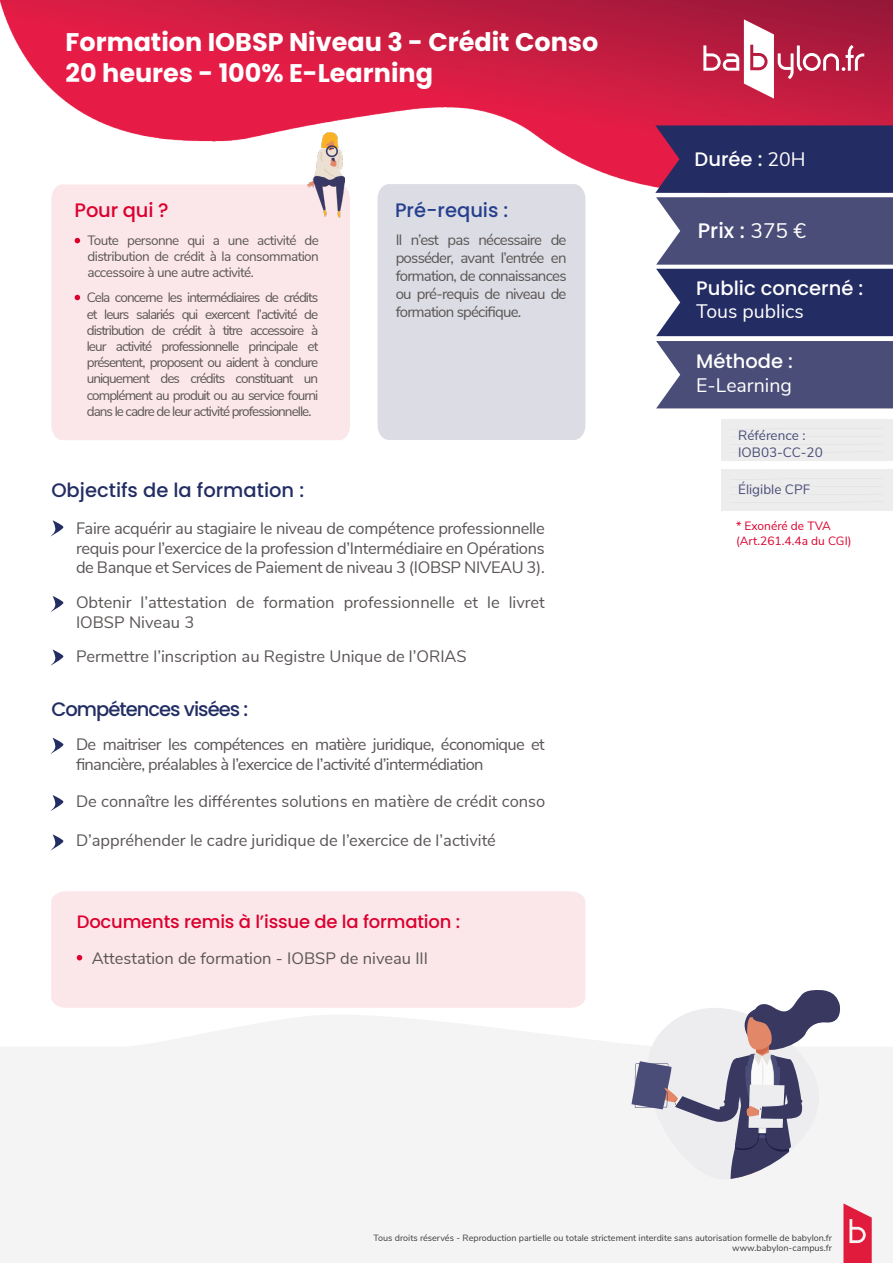
<style>
.page{position:relative;width:893px;height:1263px;background:#fff}
.page>*{position:absolute;margin:0;border:0;box-sizing:border-box;transform-origin:0 0}
.t1{font:700 25.5px "Poppins";color:#fff}
.t2{font:500 21px "Poppins";color:#fff}
.t3{font:500 19.5px "Poppins";color:#fff}
.t4{font:500 19.5px "Poppins";color:#222d63}
.t5{font:19.5px "Nunito Sans";color:#fff}
.t6{font:500 19.5px "Poppins";letter-spacing:-.05em;color:#222d63}
.t7{font:500 19.5px "Poppins";color:#253f8e}
.t8{font:500 19.5px "Poppins";letter-spacing:-.01em;color:#dc002e}
.t9{font:500 18px "Poppins";letter-spacing:-.01em;color:#dc002e}
.t10{font:16.5px/19.8px "Nunito Sans";color:#5b5655;text-align:justify}
.t11{font:16.5px/19.8px "Nunito Sans";letter-spacing:-.04em;color:#5b5655}
.t12{font:15px/18px "Nunito Sans";letter-spacing:-.05em;color:#5b5655;text-align:justify}
.t13{font:13.5px/16.2px "Nunito Sans";letter-spacing:-.06em;color:#5b5655;text-align:justify}
.t14{font:13.5px "Nunito Sans";color:#4a4d78}
.t15{font:12px "Nunito Sans";color:#dc002e}
.t16{font:9px/10.8px "Nunito Sans";color:#3e3e3f;text-align:right}
.s1{font-family:"Nunito Sans";font-weight:400}
</style>
<div class="page">
<div style="left:0;top:1015px;width:893px;height:248px;background:#f4f4f4"></div>
<img style="left:0;top:0;width:893px;height:187px">
<svg style="left:843px;top:1203px;width:29px;height:60px"></svg>
<div style="left:378px;top:184px;width:207px;height:256px;background:#dbdce4"></div>
<div style="left:51px;top:891px;width:534px;height:117px;background:#fbe6ea"></div>
<svg style="left:655px;top:125px;width:238px;height:283px;background:#4a4d79"></svg>
<svg style="left:50px;top:520px;width:14px;height:17px"></svg>
<svg style="left:50px;top:596px;width:14px;height:16px"></svg>
<svg style="left:50px;top:649px;width:14px;height:17px"></svg>
<svg style="left:50px;top:738px;width:14px;height:16px"></svg>
<svg style="left:50px;top:834px;width:14px;height:17px"></svg>
<svg style="left:50px;top:795px;width:14px;height:16px"></svg>
<div style="left:721px;top:420px;width:172px;height:41px;background:#ededed"></div>
<div style="left:721px;top:470px;width:172px;height:41px;background:#ededed"></div>
<div style="left:51px;top:184px;width:299px;height:256px;background:#fbe6ea"></div>
<svg style="left:77px;top:955px;width:5px;height:5px"></svg>
<svg style="left:75px;top:238px;width:5px;height:5px"></svg>
<svg style="left:75px;top:295px;width:5px;height:5px"></svg>
<img style="left:308px;top:133px;width:36px;height:85px">
<svg style="left:620px;top:990px;width:226px;height:192px"></svg>
<svg style="left:703px;top:19px;width:161px;height:80px"></svg>
<p class="t1" style="left:66px;top:27px;width:534px">Formation IOBSP Niveau 3 - Crédit Conso</p>
<p class="t1" style="left:66px;top:58px;width:369px">20 heures - 100% E-Learning</p>
<p class="t8" style="left:75px;top:199px;width:96px">Pour qui ?</p>
<p class="t13" style="left:87px;top:231px;width:233px">Toute personne qui a une activité de distribution de crédit à la consommation accessoire à une autre activité.</p>
<p class="t13" style="left:87px;top:289px;width:233px">Cela concerne les intermédiaires de crédits et leurs salariés qui exercent l’activité de distribution de crédit à titre accessoire à leur activité professionnelle principale et présentent, proposent ou aident à conclure uniquement des crédits constituant un complément au produit ou au service fourni dans le cadre de leur activité professionnelle.</p>
<p class="t7" style="left:395px;top:199px;width:115px">Pré-requis :</p>
<p class="t12" style="left:396px;top:230px;width:172px">Il n’est pas nécessaire de posséder, avant l’entrée en formation, de connaissances ou pré-requis de niveau de formation spécifique.</p>
<p class="t4" style="left:51px;top:479px;width:254px">Objectifs de la formation :</p>
<p class="t10" style="left:76px;top:517px;width:470px">Faire acquérir au stagiaire le niveau de compétence professionnelle requis pour l’exercice de la profession d’Intermédiaire en Opérations de Banque et Services de Paiement de niveau 3 (IOBSP NIVEAU 3).</p>
<p class="t10" style="left:76px;top:591px;width:470px">Obtenir l’attestation de formation professionnelle et le livret<br>IOBSP Niveau 3</p>
<p class="t10" style="left:76px;top:645px;width:392px">Permettre l’inscription au Registre Unique de l’ORIAS</p>
<p class="t6" style="left:51px;top:698px;width:198px">Compétences visées :</p>
<p class="t11" style="left:76px;top:734px;width:470px">De maitriser les compétences en matière juridique, économique et financière, préalables à l’exercice de l’activité d’intermédiation</p>
<p class="t10" style="left:76px;top:790px;width:471px">De connaître les différentes solutions en matière de crédit conso</p>
<p class="t10" style="left:76px;top:829px;width:421px">D’appréhender le cadre juridique de l’exercice de l’activité</p>
<p class="t9" style="left:77px;top:911px;width:385px">Documents remis à l’issue de la formation :</p>
<p class="t10" style="left:92px;top:947px;width:338px">Attestation de formation - IOBSP de niveau III</p>
<p class="t3" style="left:695px;top:148px;width:113px">Durée : <span class="s1">20H</span></p>
<p class="t2" style="left:698px;top:218px;width:110px">Prix : <span class="s1">375 €</span></p>
<p class="t3" style="left:696px;top:277px;width:169px">Public concerné :</p>
<p class="t5" style="left:696px;top:297px;width:109px">Tous publics</p>
<p class="t3" style="left:696px;top:350px;width:98px">Méthode :</p>
<p class="t5" style="left:696px;top:371px;width:97px">E-Learning</p>
<p class="t14" style="left:738px;top:426px;width:69px">Référence :</p>
<p class="t14" style="left:738px;top:442px;width:86px">IOB03-CC-20</p>
<p class="t14" style="left:738px;top:480px;width:74px">Éligible CPF</p>
<p class="t15" style="left:736px;top:517px;width:96px">* Exonéré de TVA</p>
<p class="t15" style="left:736px;top:532px;width:117px">(Art.261.4.4a du CGI)</p>
<p class="t16" style="left:374px;top:1231px;width:460px">Tous droits réservés - Reproduction partielle ou totale strictement interdite sans autorisation formelle de babylon.fr www.babylon-campus.fr</p>
</div>
